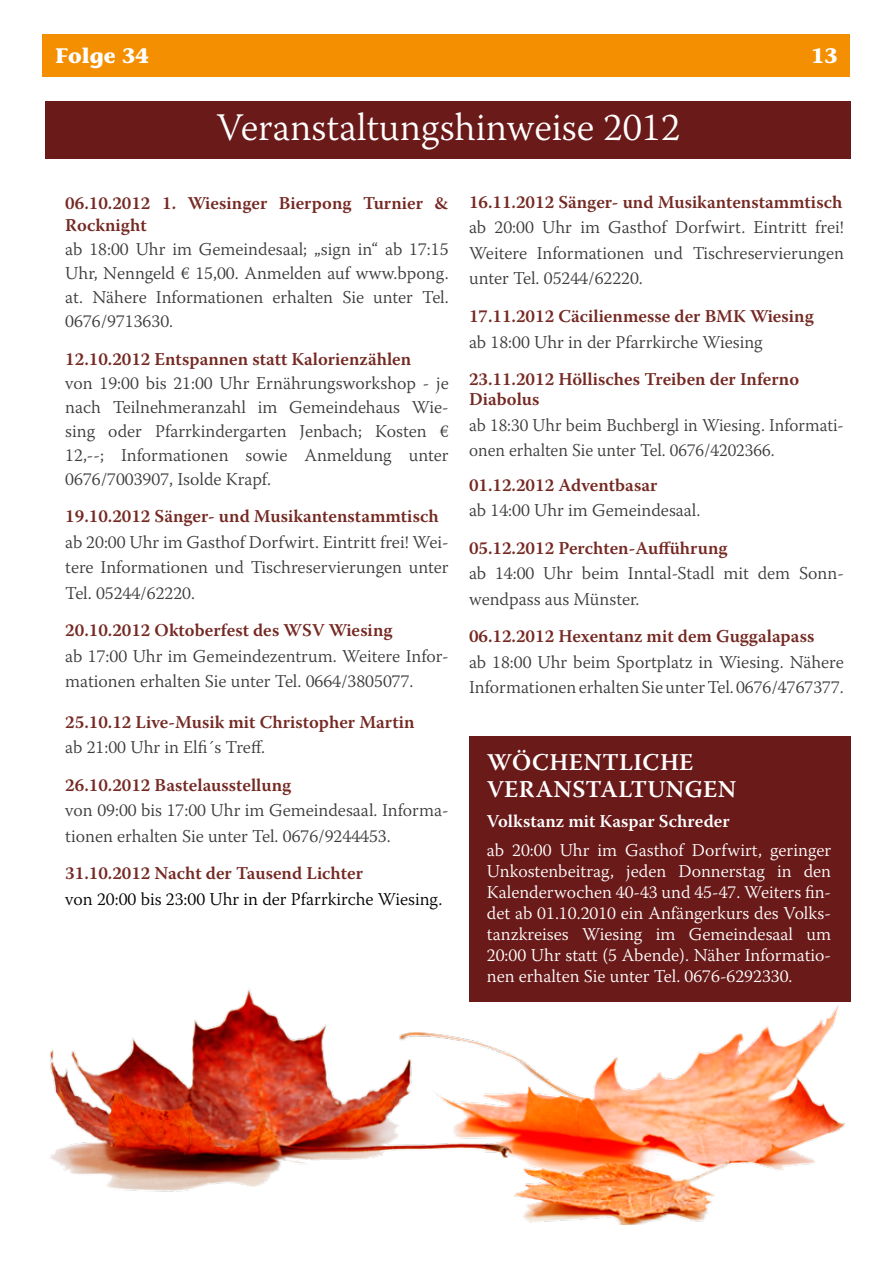
<style>
.page{position:relative;width:893px;height:1263px;background:#fff}
.page>*{position:absolute;margin:0;border:0;box-sizing:border-box;transform-origin:0 0}
.t1{font:300 39px "Warnock Pro";color:#fff}
.t2{font:600 24px "Warnock Pro";letter-spacing:.01em;color:#fff}
.t3{font:700 21px "Stone Informal Std";color:#fff}
.t4{font:300 18px/25.5px "Warnock Pro";color:#3b3b3a}
.t5{font:600 18px/22.5px "Warnock Pro";color:#752923}
.t6{font:300 18px/21px "Warnock Pro";color:#fff;text-align:justify}
.t7{font:300 18px "Warnock Pro";color:#000}
.t8{font:600 18px "Warnock Pro";color:#fff}
</style>
<div class="page">
<div style="left:43px;top:34px;width:807px;height:43px;background:#f38f00"></div>
<img style="left:49px;top:736px;width:801px;height:489px">
<div style="left:45px;top:101px;width:805px;height:58px;background:#6a1a19"></div>
<p class="t3" style="left:55px;top:42px;width:95px">Folge 34</p>
<p class="t3" style="left:811px;top:42px;width:28px">13</p>
<h1 class="t1" style="left:217px;top:104px;width:465px">Veranstaltungshinweise 2012</h1>
<p class="t5" style="left:65px;top:191px;width:385px">06.10.2012 1. Wiesinger Bierpong Turnier &amp;<br>Rocknight</p>
<p class="t4" style="left:65px;top:237px;width:385px;line-height:24px;text-align:justify">ab 18:00 Uhr im Gemeindesaal; „sign in“ ab 17:15<br>Uhr, Nenngeld € 15,00. Anmelden auf www.bpong. at. Nähere Informationen erhalten Sie unter Tel.<br>0676/9713630.</p>
<p class="t5" style="left:65px;top:347px;width:347px">12.10.2012 Entspannen statt Kalorienzählen</p>
<p class="t4" style="left:65px;top:371px;width:385px;line-height:24px;text-align:justify">von 19:00 bis 21:00 Uhr Ernährungsworkshop - je nach Teilnehmeranzahl im Gemeindehaus Wie&shy;sing oder Pfarrkindergarten Jenbach; Kosten € 12,--; Informationen sowie Anmeldung unter 0676/7003907, Isolde Krapf.</p>
<p class="t5" style="left:65px;top:505px;width:375px">19.10.2012 Sänger- und Musikantenstammtisch</p>
<p class="t4" style="left:65px;top:529px;width:385px;text-align:justify">ab 20:00 Uhr im Gasthof Dorfwirt. Eintritt frei! Wei&shy;tere Informationen und Tischreservierungen unter Tel. 05244/62220.</p>
<p class="t5" style="left:65px;top:619px;width:329px">20.10.2012 Oktoberfest des WSV Wiesing</p>
<p class="t4" style="left:65px;top:643px;width:385px">ab 17:00 Uhr im Gemeindezentrum. Weitere Infor&shy;mationen erhalten Sie unter Tel. 0664/3805077.</p>
<p class="t5" style="left:65px;top:710px;width:351px">25.10.12 Live-Musik mit Christopher Martin</p>
<p class="t4" style="left:65px;top:734px;width:201px">ab 21:00 Uhr in Elfi´s Treff.</p>
<p class="t5" style="left:65px;top:773px;width:227px">26.10.2012 Bastelausstellung</p>
<p class="t4" style="left:65px;top:797px;width:385px">von 09:00 bis 17:00 Uhr im Gemeindesaal. Informa&shy;tionen erhalten Sie unter Tel. 0676/9244453.</p>
<p class="t5" style="left:65px;top:862px;width:299px">31.10.2012 Nacht der Tausend Lichter</p>
<p class="t7" style="left:65px;top:888px;width:379px">von 20:00 bis 23:00 Uhr in der Pfarrkirche Wiesing.</p>
<p class="t5" style="left:469px;top:190px;width:375px">16.11.2012 Sänger- und Musikantenstammtisch</p>
<p class="t4" style="left:469px;top:214px;width:376px;text-align:justify">ab 20:00 Uhr im Gasthof Dorfwirt. Eintritt frei!<br>Weitere Informationen und Tischreservierungen unter Tel. 05244/62220.</p>
<p class="t5" style="left:469px;top:304px;width:346px">17.11.2012 Cäcilienmesse der BMK Wiesing</p>
<p class="t4" style="left:469px;top:328px;width:295px">ab 18:00 Uhr in der Pfarrkirche Wiesing</p>
<p class="t5" style="left:469px;top:369px;width:332px;line-height:20.4px">23.11.2012 Höllisches Treiben der Inferno<br>Diabolus</p>
<p class="t4" style="left:469px;top:412px;width:376px">ab 18:30 Uhr beim Buchbergl in Wiesing. Informati&shy;onen erhalten Sie unter Tel. 0676/4202366.</p>
<p class="t5" style="left:469px;top:473px;width:190px">01.12.2012 Adventbasar</p>
<p class="t4" style="left:469px;top:497px;width:233px">ab 14:00 Uhr im Gemeindesaal.</p>
<p class="t5" style="left:469px;top:536px;width:260px">05.12.2012 Perchten-Aufführung</p>
<p class="t4" style="left:469px;top:560px;width:376px">ab 14:00 Uhr beim Inntal-Stadl mit dem Sonn&shy;wendpass aus Münster.</p>
<p class="t5" style="left:469px;top:625px;width:347px">06.12.2012 Hexentanz mit dem Guggalapass</p>
<p class="t4" style="left:469px;top:649px;width:376px">ab 18:00 Uhr beim Sportplatz in Wiesing. Nähere<br>Informationen erhalten Sie unter Tel. 0676/4767377.</p>
<h2 class="t2" style="left:487px;top:748px;width:44px">Wöchen</h2>
<h2 class="t2" style="left:603px;top:748px;width:47px">tliche</h2>
<h2 class="t2" style="left:487px;top:775px;width:66px">Verans</h2>
<h2 class="t2" style="left:585px;top:775px;width:81px">ta ltungen</h2>
<p class="t8" style="left:487px;top:810px;width:244px">Volkstanz mit Kaspar Schreder</p>
<p class="t6" style="left:487px;top:839px;width:346px">ab 20:00 Uhr im Gasthof Dorfwirt, geringer Unkostenbeitrag, jeden Donnerstag in den Kalenderwochen 40-43 und 45-47. Weiters fin&shy;det ab 01.10.2010 ein Anfängerkurs des Volks&shy;tanzkreises Wiesing im Gemeindesaal um 20:00 Uhr statt (5 Abende). Näher Informatio&shy;nen erhalten Sie unter Tel. 0676-6292330.</p>
</div>
